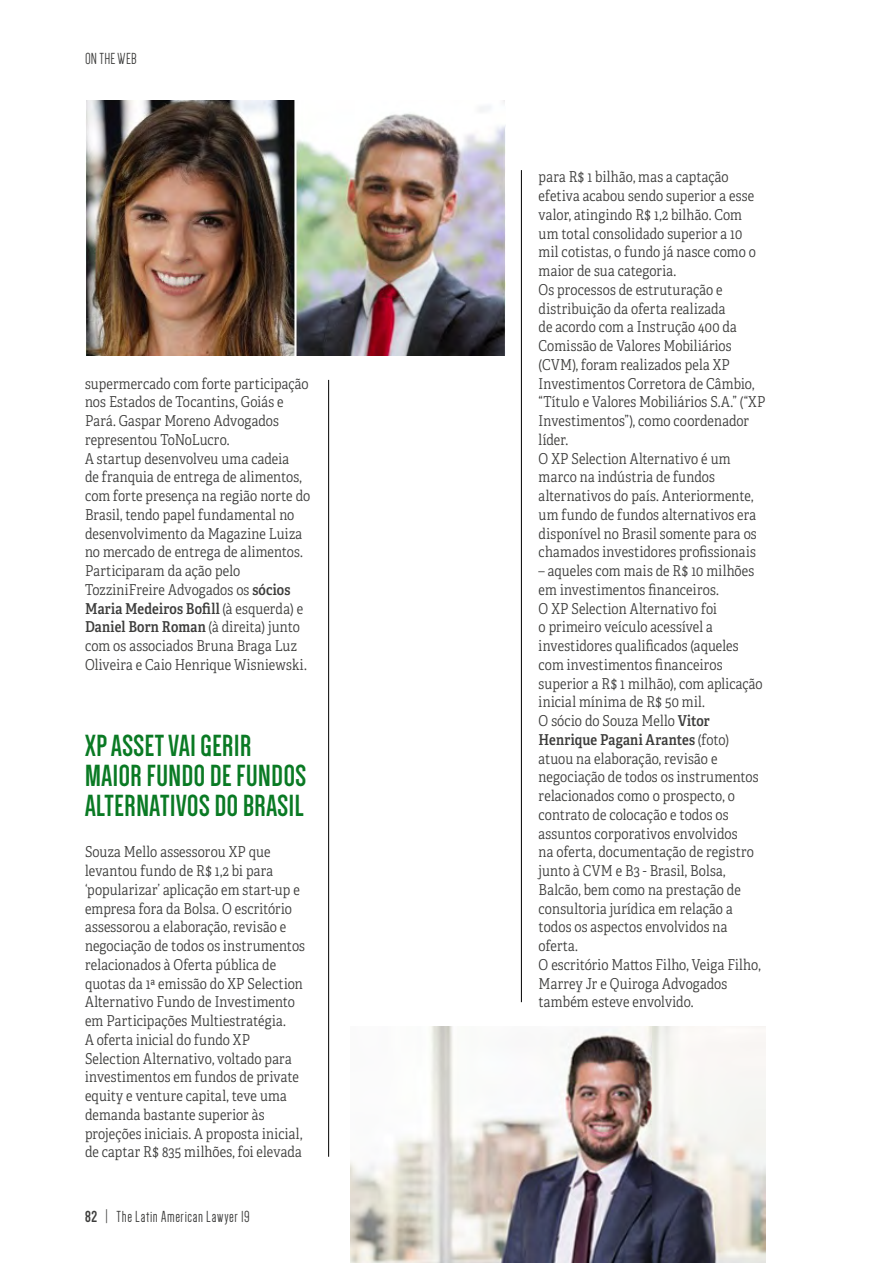
<style>
.page{position:relative;width:893px;height:1263px;background:#fff}
.page>*{position:absolute;margin:0;border:0;box-sizing:border-box;transform-origin:0 0}
.t1{font:700 31.5px/30px "Dense";letter-spacing:.02em;color:#0a7a24}
.t2{font:16.5px "Dense";letter-spacing:.035em;color:#3c3c3b}
.t3{font:15px/18.8px "Adelle Condensed Lt";letter-spacing:.01em;color:#3c3c3b}
.t4{font:15px/18.8px "Adelle Condensed Sb";letter-spacing:.01em;color:#3c3c3b}
.s1{font-family:"Adelle Condensed Sb"}
.s2{font-family:"Adelle Condensed Lt"}
.s3{font-weight:700}
</style>
<div class="page">
<hr style="left:328px;top:380px;width:1px;height:777px;background:#000">
<hr style="left:521px;top:170px;width:1px;height:832px;background:#000">
<img style="left:85px;top:101px;width:420px;height:255px">
<img style="left:350px;top:1026px;width:415px;height:237px">
<p class="t2" style="left:85px;top:50px;width:53px">ON THE WEB</p>
<p class="t3" style="left:85px;top:373px;width:227px">supermercado com forte participação nos Estados de Tocantins, Goiás e Pará. Gaspar Moreno Advogados representou ToNoLucro.<br>A startup desenvolveu uma cadeia<br>de franquia de entrega de alimentos, com forte presença na região norte do Brasil, tendo papel fundamental no desenvolvimento da Magazine Luiza no mercado de entrega de alimentos.<br>Participaram da ação pelo TozziniFreire Advogados os <span class="s1">sócios</span></p>
<p class="t4" style="left:85px;top:598px;width:220px">Maria Medeiros Bofill <span class="s2">(à esquerda) e<br></span>Daniel Born Roman <span class="s2">(à direita) junto</span></p>
<p class="t3" style="left:85px;top:636px;width:223px">com os associados Bruna Braga Luz<br>Oliveira e Caio Henrique Wisniewski.</p>
<h1 class="t1" style="left:85px;top:731px;width:223px">XP ASSET VAI GERIR<br>MAIOR FUNDO DE FUNDOS<br>ALTERNATIVOS DO BRASIL</h1>
<p class="t3" style="left:85px;top:842px;width:222px">Souza Mello assessorou XP que levantou fundo de R$ 1,2 bi para ‘popularizar’ aplicação em start-up e empresa fora da Bolsa. O escritório assessorou a elaboração, revisão e negociação de todos os instrumentos relacionados à Oferta pública de quotas da 1ª emissão do XP Selection Alternativo Fundo de Investimento em Participações Multiestratégia.<br>A oferta inicial do fundo XP Selection Alternativo, voltado para investimentos em fundos de private equity e venture capital, teve uma demanda bastante superior às projeções iniciais. A proposta inicial, de captar R$ 835 milhões, foi elevada</p>
<p class="t2" style="left:85px;top:1208px;width:166px"><span class="s3">82</span> | The Latin American Lawyer 19</p>
<p class="t3" style="left:539px;top:167px;width:228px">para R$ 1 bilhão, mas a captação efetiva acabou sendo superior a esse valor, atingindo R$ 1,2 bilhão. Com um total consolidado superior a 10 mil cotistas, o fundo já nasce como o maior de sua categoria.<br>Os processos de estruturação e distribuição da oferta realizada<br>de acordo com a Instrução 400 da<br>Comissão de Valores Mobiliários (CVM), foram realizados pela XP<br>Investimentos Corretora de Câmbio, “Título e Valores Mobiliários S.A.” (“XP<br>Investimentos”), como coordenador líder.<br>O XP Selection Alternativo é um marco na indústria de fundos alternativos do país. Anteriormente, um fundo de fundos alternativos era disponível no Brasil somente para os chamados investidores profissionais</p>
<p class="t3" style="left:539px;top:561px;width:225px">– aqueles com mais de R$ 10 milhões em investimentos financeiros.<br>O XP Selection Alternativo foi<br>o primeiro veículo acessível a investidores qualificados (aqueles com investimentos financeiros superior a R$ 1 milhão), com aplicação inicial mínima de R$ 50 mil.<br>O sócio do Souza Mello <span class="s1">Vitor</span></p>
<p class="t4" style="left:539px;top:729px;width:192px">Henrique Pagani Arantes <span class="s2">(foto)</span></p>
<p class="t3" style="left:539px;top:748px;width:224px">atuou na elaboração, revisão e negociação de todos os instrumentos relacionados como o prospecto, o contrato de colocação e todos os assuntos corporativos envolvidos<br>na oferta, documentação de registro junto à CVM e B3 - Brasil, Bolsa,<br>Balcão, bem como na prestação de consultoria jurídica em relação a todos os aspectos envolvidos na oferta.<br>O escritório Mattos Filho, Veiga Filho,<br>Marrey Jr e Quiroga Advogados também esteve envolvido.</p>
</div>
